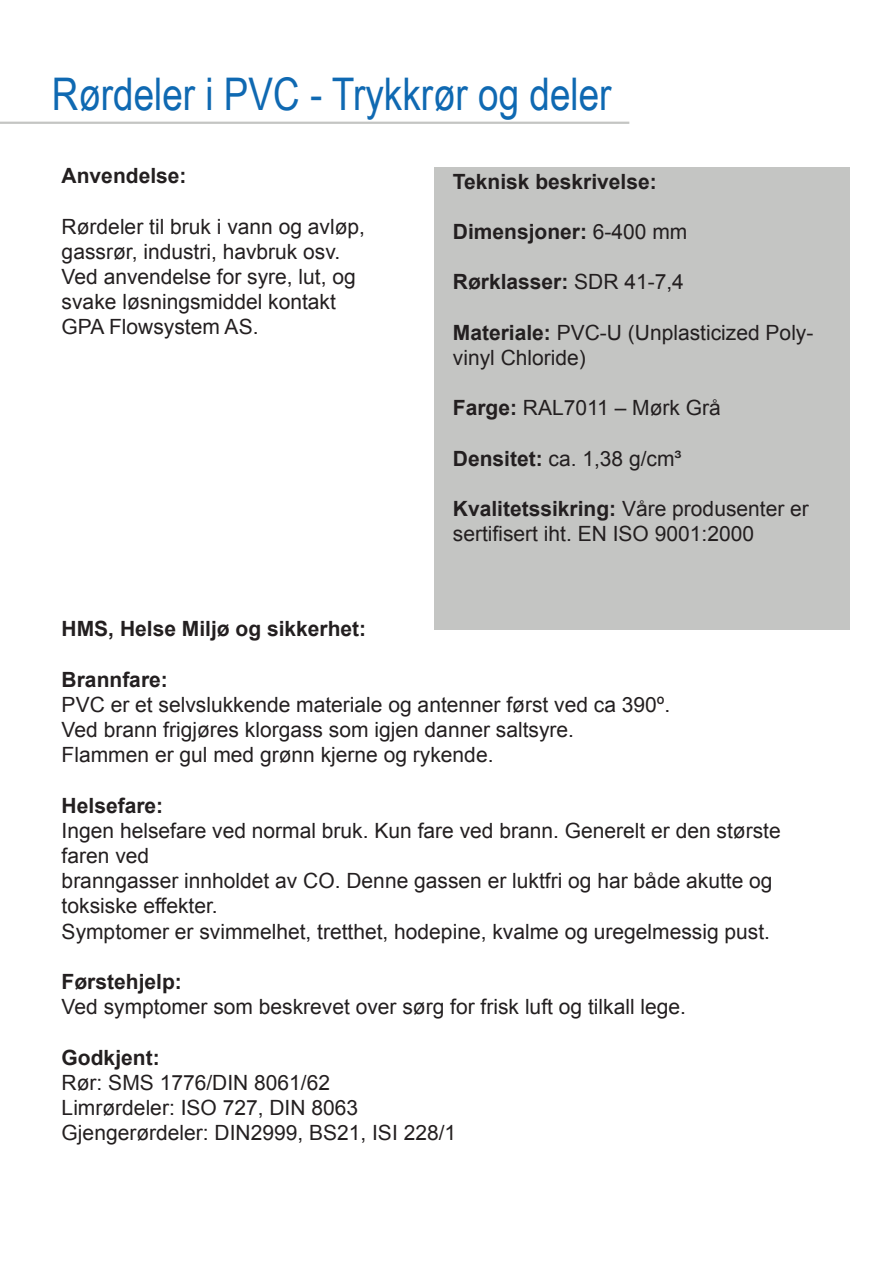
<style>
.page{position:relative;width:893px;height:1263px;background:#fff}
.page>*{position:absolute;margin:0;border:0;box-sizing:border-box;transform-origin:0 0}
.t1{font:45px "Arial Narrow";color:#0f69b2}
.t2{font:21px/25.2px "Arial";color:#231f20}
.t3{font:700 21px "Arial";color:#231f20}
.s1{font-weight:400}
.s2{font-weight:700}
</style>
<div class="page">
<div style="left:434px;top:168px;width:416px;height:462px;background:#c4c5c3"></div>
<hr style="left:0;top:122px;width:629px;height:2px;background:#c4c5c3">
<p class="t1" style="left:52px;top:61px;width:561px">Rørdeler i PVC - Trykkrør og deler</p>
<p class="t3" style="left:62px;top:162px;width:126px">Anvendelse:</p>
<p class="t2" style="left:62px;top:214px;width:305px">Rørdeler til bruk i vann og avløp, gassrør, industri, havbruk osv.</p>
<p class="t2" style="left:62px;top:264px;width:296px">Ved anvendelse for syre, lut, og svake løsningsmiddel kontakt<br>GPA Flowsystem AS.</p>
<p class="t3" style="left:453px;top:167px;width:205px">Teknisk beskrivelse:</p>
<p class="t3" style="left:453px;top:218px;width:236px">Dimensjoner: <span class="s1">6-400 mm</span></p>
<p class="t3" style="left:453px;top:268px;width:233px">Rørklasser: <span class="s1">SDR 41-7,4</span></p>
<p class="t2" style="left:453px;top:320px;width:362px"><span class="s2">Materiale:</span> PVC-U (Unplasticized Poly&shy;vinyl Chloride)</p>
<p class="t2" style="left:453px;top:396px;width:270px"><span class="s2">Farge:</span> RAL7011 – Mørk Grå</p>
<p class="t2" style="left:453px;top:446px;width:230px"><span class="s2">Densitet:</span> ca. 1,38 g/cm³</p>
<p class="t3" style="left:453px;top:495px;width:357px">Kvalitetssikring: <span class="s1">Våre produsenter er</span></p>
<p class="t2" style="left:453px;top:522px;width:303px">sertifisert iht. EN ISO 9001:2000</p>
<p class="t3" style="left:62px;top:615px;width:306px">HMS, Helse Miljø og sikkerhet:</p>
<p class="t3" style="left:62px;top:665px;width:108px">Brannfare:</p>
<p class="t2" style="left:62px;top:692px;width:610px">PVC er et selvslukkende materiale og antenner først ved ca 390º.</p>
<p class="t2" style="left:62px;top:717px;width:514px">Ved brann frigjøres klorgass som igjen danner saltsyre.</p>
<p class="t2" style="left:62px;top:742px;width:433px">Flammen er gul med grønn kjerne og rykende.</p>
<p class="t3" style="left:62px;top:791px;width:103px">Helsefare:</p>
<p class="t2" style="left:62px;top:818px;width:721px">Ingen helsefare ved normal bruk. Kun fare ved brann. Generelt er den største faren ved</p>
<p class="t2" style="left:62px;top:868px;width:712px">branngasser innholdet av CO. Denne gassen er luktfri og har både akutte og toksiske effekter.</p>
<p class="t2" style="left:62px;top:919px;width:710px">Symptomer er svimmelhet, tretthet, hodepine, kvalme og uregelmessig pust.</p>
<p class="t3" style="left:62px;top:967px;width:122px">Førstehjelp:</p>
<p class="t2" style="left:62px;top:994px;width:626px">Ved symptomer som beskrevet over sørg for frisk luft og tilkall lege.</p>
<p class="t3" style="left:62px;top:1043px;width:100px">Godkjent:</p>
<p class="t2" style="left:62px;top:1070px;width:270px">Rør: SMS 1776/DIN 8061/62</p>
<p class="t2" style="left:62px;top:1095px;width:298px">Limrørdeler: ISO 727, DIN 8063</p>
<p class="t2" style="left:62px;top:1120px;width:396px">Gjengerørdeler: DIN2999, BS21, ISI 228/1</p>
</div>
